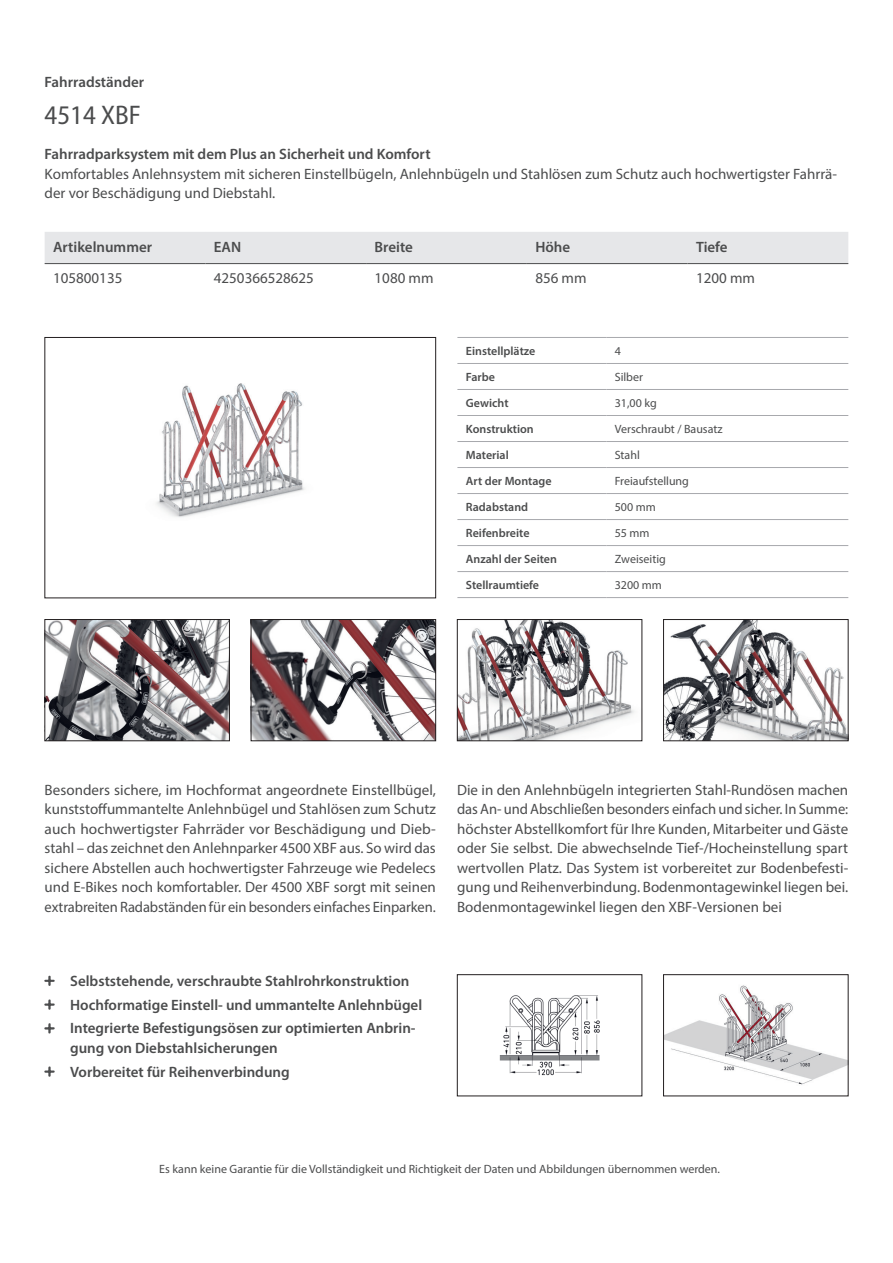
<style>
.page{position:relative;width:893px;height:1263px;background:#fff}
.page>*{position:absolute;margin:0;border:0;box-sizing:border-box;transform-origin:0 0}
.t1{font:semi-condensed 27px "Myriad Pro";color:#4b4c4d}
.t2{font:15px/19.5px "Myriad Pro";color:#4b4c4d;text-align:justify}
.t3{font:600 15px/23.7px "Myriad Pro";color:#4b4c4d}
.t4{font:12px "Myriad Pro";color:#4b4c4d}
.t5{font:600 12px "Myriad Pro";color:#4b4c4d}
</style>
<div class="page">
<img style="left:156px;top:383px;width:149px;height:134px">
<div style="left:45px;top:337px;width:391px;height:261px;border:1px solid #231f20"></div>
<img style="left:47px;top:621px;width:181px;height:118px">
<div style="left:45px;top:619px;width:185px;height:122px;border:1px solid #231f20"></div>
<img style="left:253px;top:621px;width:181px;height:118px">
<div style="left:251px;top:619px;width:185px;height:122px;border:1px solid #231f20"></div>
<img style="left:665px;top:621px;width:181px;height:118px">
<div style="left:663px;top:619px;width:185px;height:122px;border:1px solid #231f20"></div>
<img style="left:459px;top:621px;width:176px;height:118px">
<div style="left:457px;top:619px;width:185px;height:122px;border:1px solid #231f20"></div>
<div style="left:45px;top:232px;width:803px;height:31px;background:#e6e7e9"></div>
<hr style="left:45px;top:263px;width:160px;height:1px;background:#4b4c4d">
<hr style="left:205px;top:263px;width:161px;height:1px;background:#4b4c4d">
<hr style="left:366px;top:263px;width:161px;height:1px;background:#4b4c4d">
<hr style="left:527px;top:263px;width:161px;height:1px;background:#4b4c4d">
<hr style="left:688px;top:263px;width:160px;height:1px;background:#4b4c4d">
<img style="left:665px;top:985px;width:181px;height:100px">
<div style="left:663px;top:974px;width:185px;height:122px;border:1px solid #231f20"></div>
<img style="left:499px;top:995px;width:101px;height:81px">
<div style="left:457px;top:974px;width:185px;height:122px;border:1px solid #231f20"></div>
<hr style="left:457px;top:337px;width:149px;height:1px;background:#a8a9ad">
<hr style="left:606px;top:337px;width:242px;height:1px;background:#a8a9ad">
<hr style="left:457px;top:363px;width:149px;height:1px;background:#a8a9ad">
<hr style="left:606px;top:363px;width:242px;height:1px;background:#a8a9ad">
<hr style="left:457px;top:389px;width:149px;height:1px;background:#a8a9ad">
<hr style="left:606px;top:389px;width:242px;height:1px;background:#a8a9ad">
<hr style="left:457px;top:415px;width:149px;height:1px;background:#a8a9ad">
<hr style="left:606px;top:415px;width:242px;height:1px;background:#a8a9ad">
<hr style="left:457px;top:441px;width:149px;height:1px;background:#a8a9ad">
<hr style="left:606px;top:441px;width:242px;height:1px;background:#a8a9ad">
<hr style="left:457px;top:467px;width:149px;height:1px;background:#a8a9ad">
<hr style="left:606px;top:467px;width:242px;height:1px;background:#a8a9ad">
<hr style="left:457px;top:493px;width:149px;height:1px;background:#a8a9ad">
<hr style="left:606px;top:493px;width:242px;height:1px;background:#a8a9ad">
<hr style="left:457px;top:519px;width:149px;height:1px;background:#a8a9ad">
<hr style="left:606px;top:519px;width:242px;height:1px;background:#a8a9ad">
<hr style="left:457px;top:545px;width:149px;height:1px;background:#a8a9ad">
<hr style="left:606px;top:545px;width:242px;height:1px;background:#a8a9ad">
<hr style="left:457px;top:571px;width:149px;height:1px;background:#a8a9ad">
<hr style="left:606px;top:571px;width:242px;height:1px;background:#a8a9ad">
<hr style="left:457px;top:597px;width:149px;height:1px;background:#a8a9ad">
<hr style="left:606px;top:597px;width:242px;height:1px;background:#a8a9ad">
<p class="t3" style="left:45px;top:70px;width:101px">Fahrradständer</p>
<h1 class="t1" style="left:45px;top:99px;width:98px">4514 XBF</h1>
<p class="t3" style="left:45px;top:142px;width:387px">Fahrradparksystem mit dem Plus an Sicherheit und Komfort</p>
<p class="t2" style="left:45px;top:164px;width:794px">Komfortables Anlehnsystem mit sicheren Einstellbügeln, Anlehnbügeln und Stahlösen zum Schutz auch hochwertigster Fahrrä&shy;der vor Beschädigung und Diebstahl.</p>
<p class="t3" style="left:53px;top:234px;width:101px">Artikelnummer</p>
<p class="t3" style="left:214px;top:234px;width:29px">EAN</p>
<p class="t3" style="left:375px;top:234px;width:40px">Breite</p>
<p class="t3" style="left:535px;top:234px;width:36px">Höhe</p>
<p class="t3" style="left:696px;top:234px;width:33px">Tiefe</p>
<p class="t2" style="left:53px;top:268px;width:71px">105800135</p>
<p class="t2" style="left:214px;top:268px;width:102px">4250366528625</p>
<p class="t2" style="left:375px;top:268px;width:60px">1080 mm</p>
<p class="t2" style="left:535px;top:268px;width:53px">856 mm</p>
<p class="t2" style="left:696px;top:268px;width:60px">1200 mm</p>
<p class="t5" style="left:466px;top:343px;width:71px">Einstellplätze</p>
<p class="t4" style="left:615px;top:344px;width:8px">4</p>
<p class="t5" style="left:466px;top:369px;width:31px">Farbe</p>
<p class="t4" style="left:615px;top:370px;width:30px">Silber</p>
<p class="t5" style="left:466px;top:395px;width:44px">Gewicht</p>
<p class="t4" style="left:615px;top:396px;width:43px">31,00 kg</p>
<p class="t5" style="left:466px;top:421px;width:69px">Konstruktion</p>
<p class="t4" style="left:615px;top:422px;width:109px">Verschraubt / Bausatz</p>
<p class="t5" style="left:466px;top:447px;width:44px">Material</p>
<p class="t4" style="left:615px;top:448px;width:27px">Stahl</p>
<p class="t5" style="left:466px;top:473px;width:87px">Art der Montage</p>
<p class="t4" style="left:615px;top:474px;width:76px">Freiaufstellung</p>
<p class="t5" style="left:466px;top:499px;width:64px">Radabstand</p>
<p class="t4" style="left:615px;top:500px;width:43px">500 mm</p>
<p class="t5" style="left:466px;top:525px;width:65px">Reifenbreite</p>
<p class="t4" style="left:615px;top:526px;width:36px">55 mm</p>
<p class="t5" style="left:466px;top:551px;width:93px">Anzahl der Seiten</p>
<p class="t4" style="left:615px;top:552px;width:53px">Zweiseitig</p>
<p class="t5" style="left:466px;top:577px;width:75px">Stellraumtiefe</p>
<p class="t4" style="left:615px;top:578px;width:49px">3200 mm</p>
<p class="t2" style="left:45px;top:780px;width:393px">Besonders sichere, im Hochformat angeordnete Einstellbügel, kunststoffummantelte Anlehnbügel und Stahlösen zum Schutz auch hochwertigster Fahrräder vor Beschädigung und Dieb&shy;stahl – das zeichnet den Anlehnparker 4500 XBF aus. So wird das sichere Abstellen auch hochwertigster Fahrzeuge wie Pedelecs und E-Bikes noch komfortabler. Der 4500 XBF sorgt mit seinen extrabreiten Radabständen für ein besonders einfaches Einparken.</p>
<p class="t2" style="left:457px;top:780px;width:393px">Die in den Anlehnbügeln integrierten Stahl-Rundösen machen das An- und Abschließen besonders einfach und sicher. In Summe: höchster Abstellkomfort für Ihre Kunden, Mitarbeiter und Gäste oder Sie selbst. Die abwechselnde Tief-/Hocheinstellung spart wertvollen Platz. Das System ist vorbereitet zur Bodenbefesti&shy;gung und Reihenverbindung. Bodenmontagewinkel liegen bei.<br>Bodenmontagewinkel liegen den XBF-Versionen bei</p>
<p class="t3" style="left:70px;top:968px;width:354px">Selbststehende, verschraubte Stahlrohrkonstruktion<br>Hochformatige Einstell- und ummantelte Anlehnbügel<br>Integrierte Befestigungsösen zur optimierten Anbrin-</p>
<p class="t3" style="left:70px;top:1035px;width:221px">gung von Diebstahlsicherungen<br>Vorbereitet für Reihenverbindung</p>
<p class="t4" style="left:159px;top:1161px;width:562px">Es kann keine Garantie für die Vollständigkeit und Richtigkeit der Daten und Abbildungen übernommen werden.</p>
</div>
